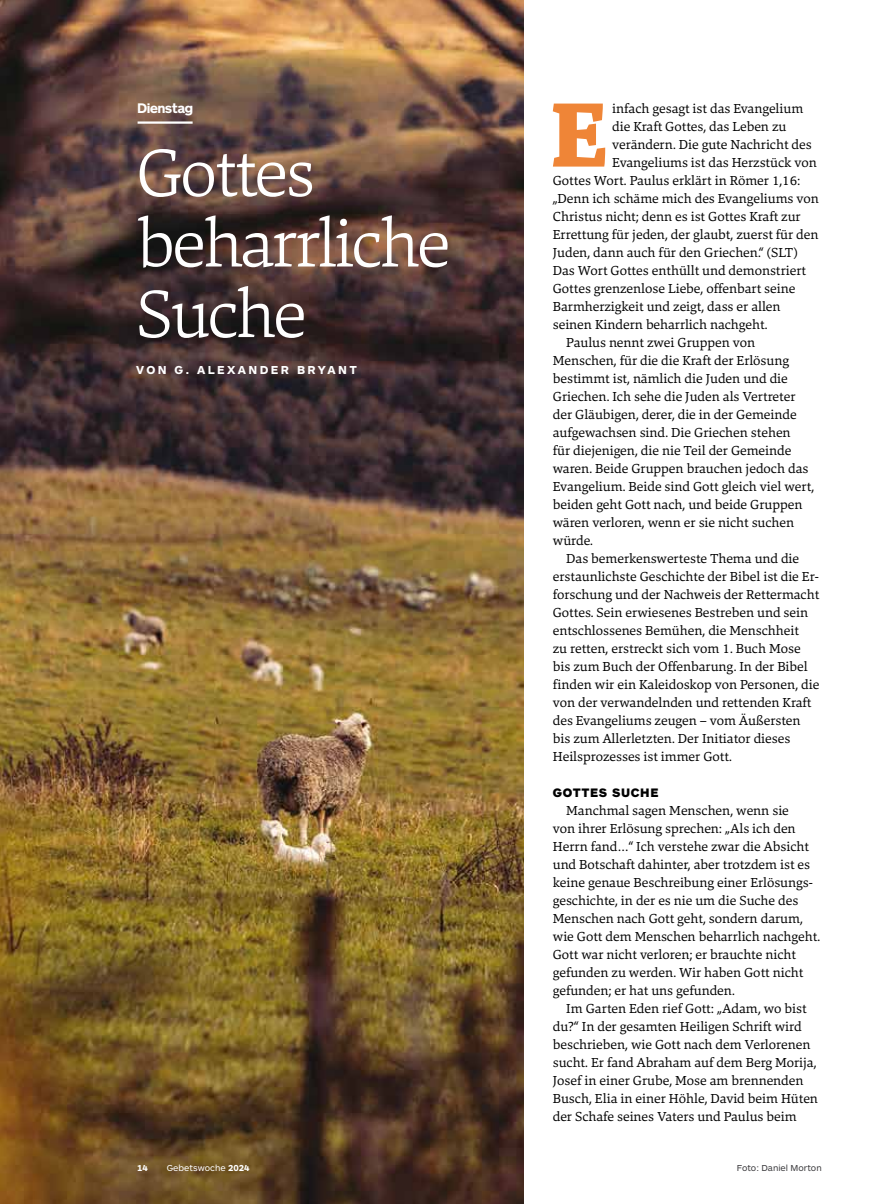
<style>
.page{position:relative;width:893px;height:1204px;background:#fff}
.page>*{position:absolute;margin:0;border:0;box-sizing:border-box;transform-origin:0 0}
.t1{font:900 94.65px "Danton";color:#ef8537}
.t2{font:300 69px/70.5px "Danton";letter-spacing:-.04em;color:#fff}
.t3{font:13.5px/18px "Danton";color:#000}
.t4{font:700 13.5px "ARS Maquette Pro";color:#fff}
.t5{font:900 12.75px "ARS Maquette Pro";letter-spacing:.05em;color:#000}
.t6{font:700 12px "ARS Maquette Pro";letter-spacing:.2em;color:#fff}
.t7{font:9px "ARS Maquette Pro";color:#3e3d40}
.t8{font:9px "ARS Maquette Pro";color:#fff}
.t9{font:700 9px "ARS Maquette Pro";color:#fff}
.s1{font-weight:700}
</style>
<div class="page">
<img style="left:0;top:0;width:523px;height:1203px">
<hr style="left:138px;top:121px;width:55px;height:3px;background:#fff">
<p class="t4" style="left:138px;top:99px;width:57px">Dienstag</p>
<h2 class="t2" style="left:136px;top:137px;width:316px">Gottes beharrliche<br>Suche</h2>
<p class="t6" style="left:136px;top:362px;width:222px">VON G. ALEXANDER BRYANT</p>
<p class="t9" style="left:137px;top:1161px;width:12px">14</p>
<p class="t8" style="left:167px;top:1161px;width:84px">Gebetswoche <span class="s1">2024</span></p>
<h1 class="t1" style="left:551px;top:72px;width:58px">E</h1>
<p class="t3" style="left:612px;top:99px;width:192px">infach gesagt ist das Evangelium</p>
<p class="t3" style="left:612px;top:117px;width:176px">die Kraft Gottes, das Leben zu</p>
<p class="t3" style="left:612px;top:135px;width:201px">verändern. Die gute Nachricht des</p>
<p class="t3" style="left:612px;top:153px;width:206px">Evangeliums ist das Herzstück von</p>
<p class="t3" style="left:553px;top:171px;width:249px">Gottes Wort. Paulus erklärt in Römer 1,16:</p>
<p class="t3" style="left:553px;top:189px;width:268px">„Denn ich schäme mich des Evangeliums von</p>
<p class="t3" style="left:553px;top:207px;width:249px">Christus nicht; denn es ist Gottes Kraft zur</p>
<p class="t3" style="left:553px;top:225px;width:267px">Errettung für jeden, der glaubt, zuerst für den</p>
<p class="t3" style="left:553px;top:243px;width:247px">Juden, dann auch für den Griechen.“ (SLT)</p>
<p class="t3" style="left:553px;top:261px;width:255px">Das Wort Gottes enthüllt und demonstriert</p>
<p class="t3" style="left:553px;top:279px;width:244px">Gottes grenzenlose Liebe, offenbart seine</p>
<p class="t3" style="left:553px;top:297px;width:229px">Barmherzigkeit und zeigt, dass er allen</p>
<p class="t3" style="left:553px;top:315px;width:216px">seinen Kindern beharrlich nachgeht.</p>
<p class="t3" style="left:566px;top:333px;width:190px">Paulus nennt zwei Gruppen von</p>
<p class="t3" style="left:553px;top:351px;width:238px">Menschen, für die die Kraft der Erlösung</p>
<p class="t3" style="left:553px;top:369px;width:237px">bestimmt ist, nämlich die Juden und die</p>
<p class="t3" style="left:553px;top:387px;width:244px">Griechen. Ich sehe die Juden als Vertreter</p>
<p class="t3" style="left:553px;top:405px;width:245px">der Gläubigen, derer, die in der Gemeinde</p>
<p class="t3" style="left:553px;top:423px;width:239px">aufgewachsen sind. Die Griechen stehen</p>
<p class="t3" style="left:553px;top:441px;width:240px">für diejenigen, die nie Teil der Gemeinde</p>
<p class="t3" style="left:553px;top:459px;width:257px">waren. Beide Gruppen brauchen jedoch das</p>
<p class="t3" style="left:553px;top:477px;width:263px">Evangelium. Beide sind Gott gleich viel wert,</p>
<p class="t3" style="left:553px;top:495px;width:251px">beiden geht Gott nach, und beide Gruppen</p>
<p class="t3" style="left:553px;top:513px;width:243px">wären verloren, wenn er sie nicht suchen</p>
<p class="t3" style="left:553px;top:531px;width:42px">würde.</p>
<p class="t3" style="left:566px;top:549px;width:234px">Das bemerkenswerteste Thema und die</p>
<p class="t3" style="left:553px;top:567px;width:268px">erstaunlichste Geschichte der Bibel ist die Er-</p>
<p class="t3" style="left:553px;top:585px;width:268px">forschung und der Nachweis der Rettermacht</p>
<p class="t3" style="left:553px;top:603px;width:257px">Gottes. Sein erwiesenes Bestreben und sein</p>
<p class="t3" style="left:553px;top:621px;width:248px">entschlossenes Bemühen, die Menschheit</p>
<p class="t3" style="left:553px;top:639px;width:249px">zu retten, erstreckt sich vom 1. Buch Mose</p>
<p class="t3" style="left:553px;top:657px;width:256px">bis zum Buch der Offenbarung. In der Bibel</p>
<p class="t3" style="left:553px;top:675px;width:268px">finden wir ein Kaleidoskop von Personen, die</p>
<p class="t3" style="left:553px;top:693px;width:260px">von der verwandelnden und rettenden Kraft</p>
<p class="t3" style="left:553px;top:711px;width:249px">des Evangeliums zeugen – vom Äußersten</p>
<p class="t3" style="left:553px;top:729px;width:239px">bis zum Allerletzten. Der Initiator dieses</p>
<p class="t3" style="left:553px;top:747px;width:181px">Heilsprozesses ist immer Gott.</p>
<p class="t5" style="left:553px;top:784px;width:107px">GOTTES SUCHE</p>
<p class="t3" style="left:553px;top:801px;width:269px;text-indent:14px">Manchmal sagen Menschen, wenn sie<br>von ihrer Erlösung sprechen: „Als ich den Herrn fand…“ Ich verstehe zwar die Absicht und Botschaft dahinter, aber trotzdem ist es keine genaue Beschreibung einer Erlösungs&shy;geschichte, in der es nie um die Suche des Menschen nach Gott geht, sondern darum, wie Gott dem Menschen beharrlich nachgeht.<br>Gott war nicht verloren; er brauchte nicht gefunden zu werden. Wir haben Gott nicht gefunden; er hat uns gefunden.</p>
<p class="t3" style="left:553px;top:999px;width:267px;text-indent:14px">Im Garten Eden rief Gott: „Adam, wo bist du?“ In der gesamten Heiligen Schrift wird beschrieben, wie Gott nach dem Verlorenen sucht. Er fand Abraham auf dem Berg Morija, Josef in einer Grube, Mose am brennenden Busch, Elia in einer Höhle, David beim Hüten der Schafe seines Vaters und Paulus beim</p>
<p class="t7" style="left:737px;top:1161px;width:86px">Foto: Daniel Morton</p>
</div>
